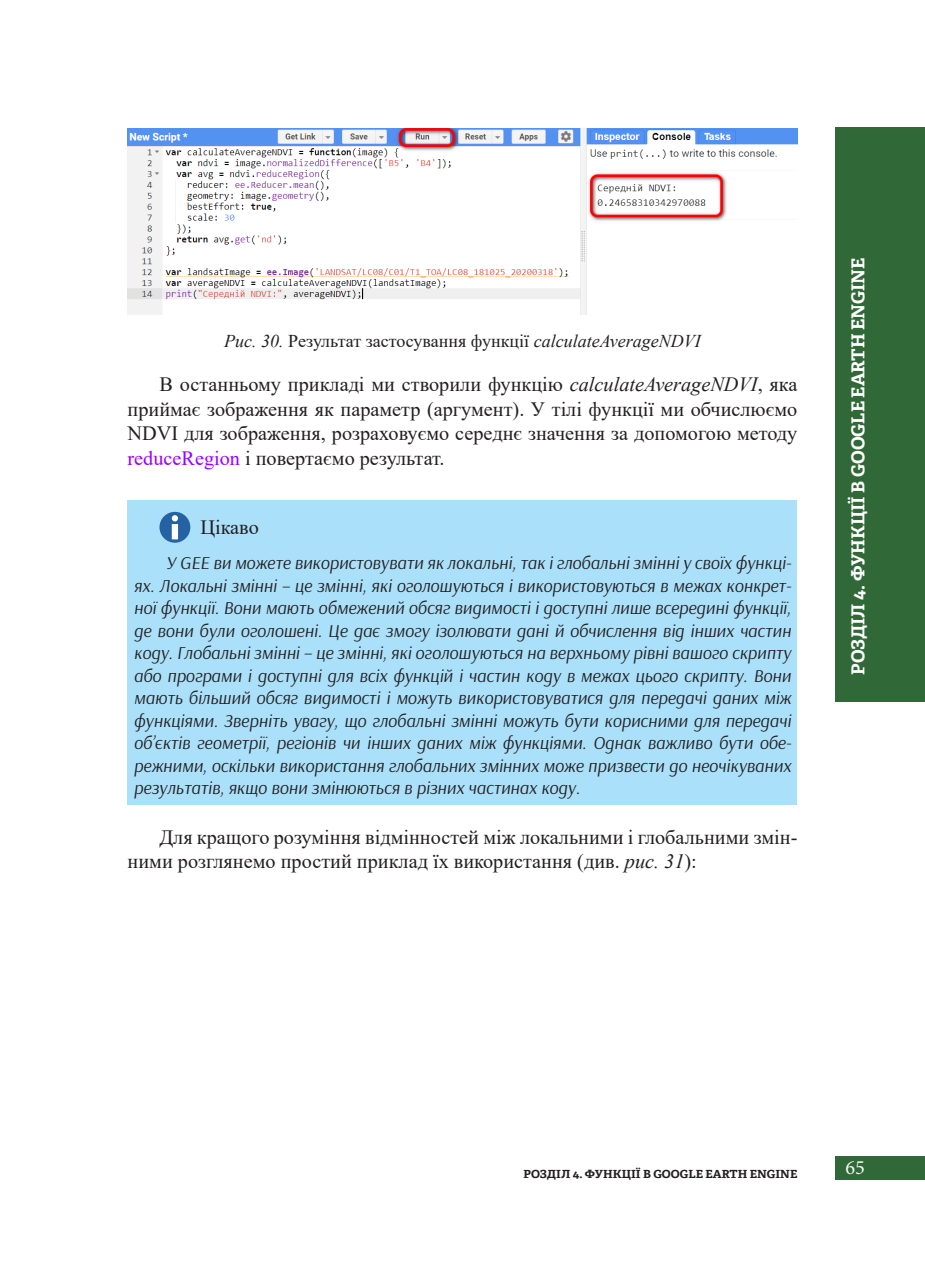
<style>
.page{position:relative;width:925px;height:1276px;background:#fff}
.page>*{position:absolute;margin:0;border:0;box-sizing:border-box;transform-origin:0 0}
.t1{font:20.25px/24.8px "Times New Roman";color:#231f20;text-align:justify}
.t2{font:20.25px "Minion Pro";color:#f7f7f8}
.Blue{font:italic 18px/22.5px "Arsenal";color:#231f20;text-align:justify}
.t3{font:18px "Times New Roman";color:#231f20}
.t4{font:700 18px "Adelle Cyrillic";color:#fff}
.t5{font:700 11.25px "Adelle Cyrillic";color:#231f20;scale:1.05 1}
.s1{font-style:italic}
.s2{color:#90f}
</style>
<div class="page">
<div style="left:836px;top:1156px;width:89px;height:24px;background:#306937"></div>
<div style="left:836px;top:128px;width:89px;height:574px;background:#306937"></div>
<div style="left:128px;top:500px;width:669px;height:51px;background:#aae0f9"></div>
<div style="left:128px;top:544px;width:669px;height:261px;background:#aae0f9"></div>
<img style="left:128px;top:129px;width:669px;height:186px">
<div style="left:159px;top:512px;width:31px;height:31px;background:#2462a4;border-radius:50%"></div>
<div style="left:172px;top:524px;width:6px;height:15px;background:#fff"></div>
<svg style="left:172px;top:515px;width:6px;height:6px"></svg>
<p class="t3" style="left:224px;top:328px;width:478px"><span class="s1">Рис. 30.</span> Результат застосування функції <span class="s1">calculateAverageNDVI</span></p>
<p class="t1" style="left:128px;top:371px;width:671px;text-indent:32px">В останньому прикладі ми створили функцію <span class="s1">calculateAverageNDVI</span>, яка приймає зображення як параметр (аргумент). У тілі функції ми обчислюємо NDVI для зображення, розраховуємо середнє значення за допомогою методу <span class="s2">reduceRegion</span> і повертаємо результат.</p>
<p class="t1" style="left:200px;top:514px;width:60px">Цікаво</p>
<p class="Blue" style="left:134px;top:552px;width:659px;text-indent:32px">У GEE ви можете використовувати як локальні, так і глобальні змінні у своїх функці&shy;ях. Локальні змінні – це змінні, які оголошуються і використовуються в межах конкрет&shy;ної функції. Вони мають обмежений обсяг видимості і доступні лише всередині функції, де вони були оголошені. Це дає змогу ізолювати дані й обчислення від інших частин коду. Глобальні змінні – це змінні, які оголошуються на верхньому рівні вашого скрипту або програми і доступні для всіх функцій і частин коду в межах цього скрипту. Вони мають більший обсяг видимості і можуть використовуватися для передачі даних між функціями. Зверніть увагу, що глобальні змінні можуть бути корисними для передачі об’єктів геометрії, регіонів чи інших даних між функціями. Однак важливо бути обе&shy;режними, оскільки використання глобальних змінних може призвести до неочікуваних результатів, якщо вони змінюються в різних частинах коду.</p>
<p class="t1" style="left:128px;top:824px;width:671px;text-indent:32px">Для кращого розуміння відмінностей між локальними і глобальними змін&shy;ними розглянемо простий приклад їх використання (див. <span class="s1">рис. 31</span>):</p>
<p class="t4" style="left:847px;top:675px;width:419px;rotate:-90deg">РОЗДІЛ 4. ФУНКЦІЇ В GOOGLE EARTH ENGINE</p>
<p class="t5" style="left:523px;top:1167px;width:262px">РОЗДІЛ 4. ФУНКЦІЇ В GOOGLE EARTH ENGINE</p>
<p class="t2" style="left:845px;top:1154px;width:21px">65</p>
</div>
